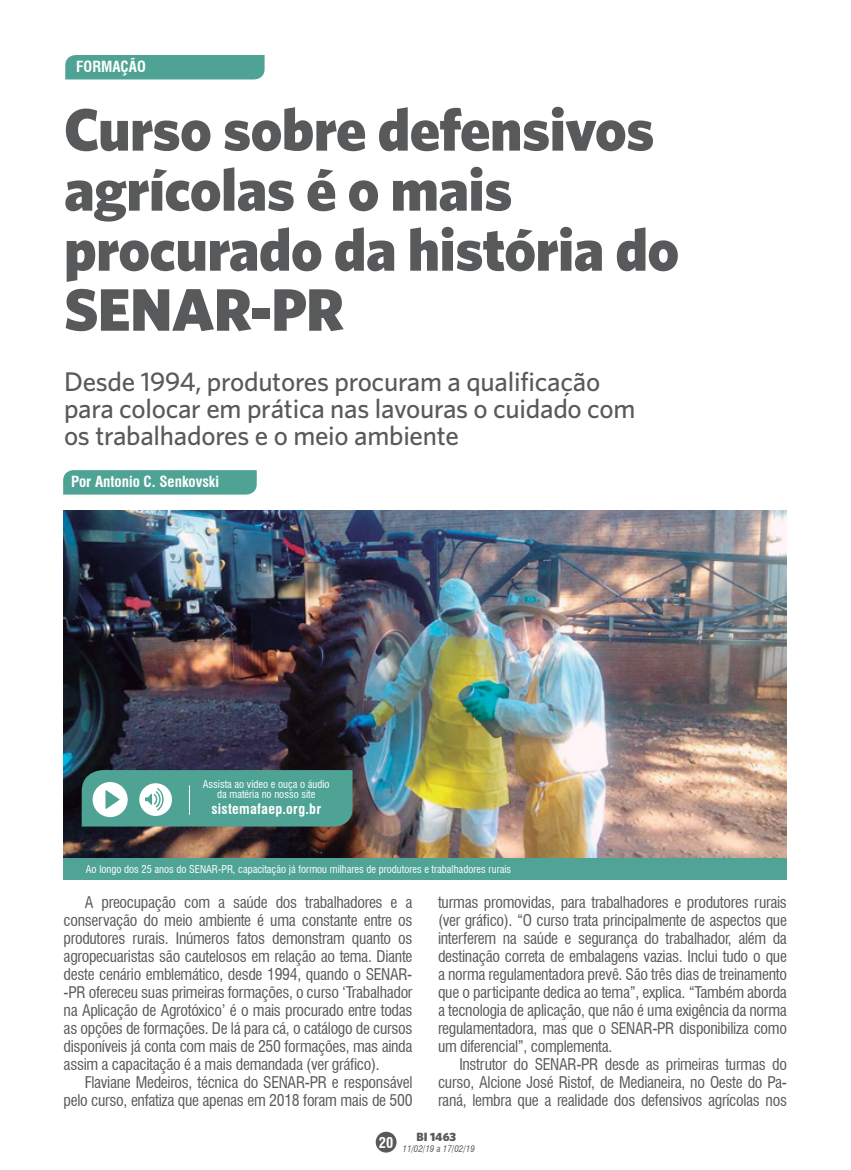
<style>
.page{position:relative;width:851px;height:1170px;background:#fff}
.page>*{position:absolute;margin:0;border:0;box-sizing:border-box;transform-origin:0 0}
.t1{font:900 60px/60px "Whitney HTF";letter-spacing:-.01em;color:#58595b}
.t2{font:500 27px/27px "Whitney HTF";letter-spacing:-.01em;color:#58595b}
.t3{font:condensed 15.75px/18px "Swiss 721 BT";letter-spacing:-.02em;color:#58595b;text-align:justify}
.t4{font:700 condensed 15px "Swiss 721 BT";color:#fff}
.t5{font:700 condensed 14.4px "Swiss 721 BT";color:#fff}
.t6{font:700 condensed 14.1px "Swiss 721 BT";letter-spacing:.02em;color:#fff}
.t7{font:900 12px "Whitney HTF";color:#58595b}
.t8{font:condensed 10.5px/10.5px "Swiss 721 BT";color:#fff;text-align:center}
.t9{font:italic condensed 9px "Swiss 721 BT";color:#58595b}
</style>
<div class="page">
<div style="left:375px;top:1131px;width:21px;height:21px;background:#58595b;border-radius:50%"></div>
<div style="left:65px;top:55px;width:199px;height:24px;background:#4fa395"></div>
<img style="left:64px;top:510px;width:722px;height:348px">
<div style="left:64px;top:858px;width:722px;height:22px;background:#4fa496"></div>
<div style="left:63px;top:470px;width:194px;height:24px;background:#4fa395"></div>
<svg style="left:82px;top:770px;width:270px;height:56px;background:#60aa9e"></svg>
<p class="t4" style="left:76px;top:58px;width:71px">FORMAÇÃO</p>
<h1 class="t1" style="left:64px;top:98px;width:616px">Curso sobre defensivos agrícolas é o mais procurado da história do<br>SENAR-PR</h1>
<h2 class="t2" style="left:64px;top:367px;width:573px">Desde 1994, produtores procuram a qualificação para colocar em prática nas lavouras o cuidado com os trabalhadores e o meio ambiente</h2>
<p class="t4" style="left:71px;top:473px;width:149px">Por Antonio C. Senkovski</p>
<p class="t8" style="left:203px;top:778px;width:128px">Assista ao vídeo e ouça o áudio da matéria no nosso site</p>
<p class="t6" style="left:211px;top:800px;width:111px">sistemafaep.org.br</p>
<p class="t8" style="left:86px;top:863px;width:427px">Ao longo dos 25 anos do SENAR-PR, capacitação já formou milhares de produtores e trabalhadores rurais</p>
<p class="t3" style="left:64px;top:893px;width:350px;text-indent:21px">A preocupação com a saúde dos trabalhadores e a conservação do meio ambiente é uma constante entre os produtores rurais. Inúmeros fatos demonstram quanto os agropecuaristas são cautelosos em relação ao tema. Diante deste cenário emblemático, desde 1994, quando o SENAR--PR ofereceu suas primeiras formações, o curso ‘Trabalhador na Aplicação de Agrotóxico’ é o mais procurado entre todas as opções de formações. De lá para cá, o catálogo de cursos disponíveis já conta com mais de 250 formações, mas ainda assim a capacitação é a mais demandada (ver gráfico).</p>
<p class="t3" style="left:64px;top:1073px;width:350px;text-align:right">Flaviane Medeiros, técnica do SENAR-PR e responsável pelo curso, enfatiza que apenas em 2018 foram mais de 500</p>
<p class="t3" style="left:438px;top:893px;width:350px">turmas promovidas, para trabalhadores e produtores rurais (ver gráfico). “O curso trata principalmente de aspectos que interferem na saúde e segurança do trabalhador, além da destinação correta de embalagens vazias. Inclui tudo o que a norma regulamentadora prevê. São três dias de treinamento que o participante dedica ao tema”, explica. “Também aborda a tecnologia de aplicação, que não é uma exigência da norma regulamentadora, mas que o SENAR-PR disponibiliza como um diferencial”, complementa.</p>
<p class="t3" style="left:438px;top:1055px;width:350px;text-indent:21px">Instrutor do SENAR-PR desde as primeiras turmas do curso, Alcione José Ristof, de Medianeira, no Oeste do Pa&shy;raná, lembra que a realidade dos defensivos agrícolas nos</p>
<p class="t5" style="left:379px;top:1133px;width:16px">20</p>
<p class="t7" style="left:416px;top:1128px;width:41px">BI 1463</p>
<p class="t9" style="left:402px;top:1143px;width:74px">11/02/19 a 17/02/19</p>
</div>
